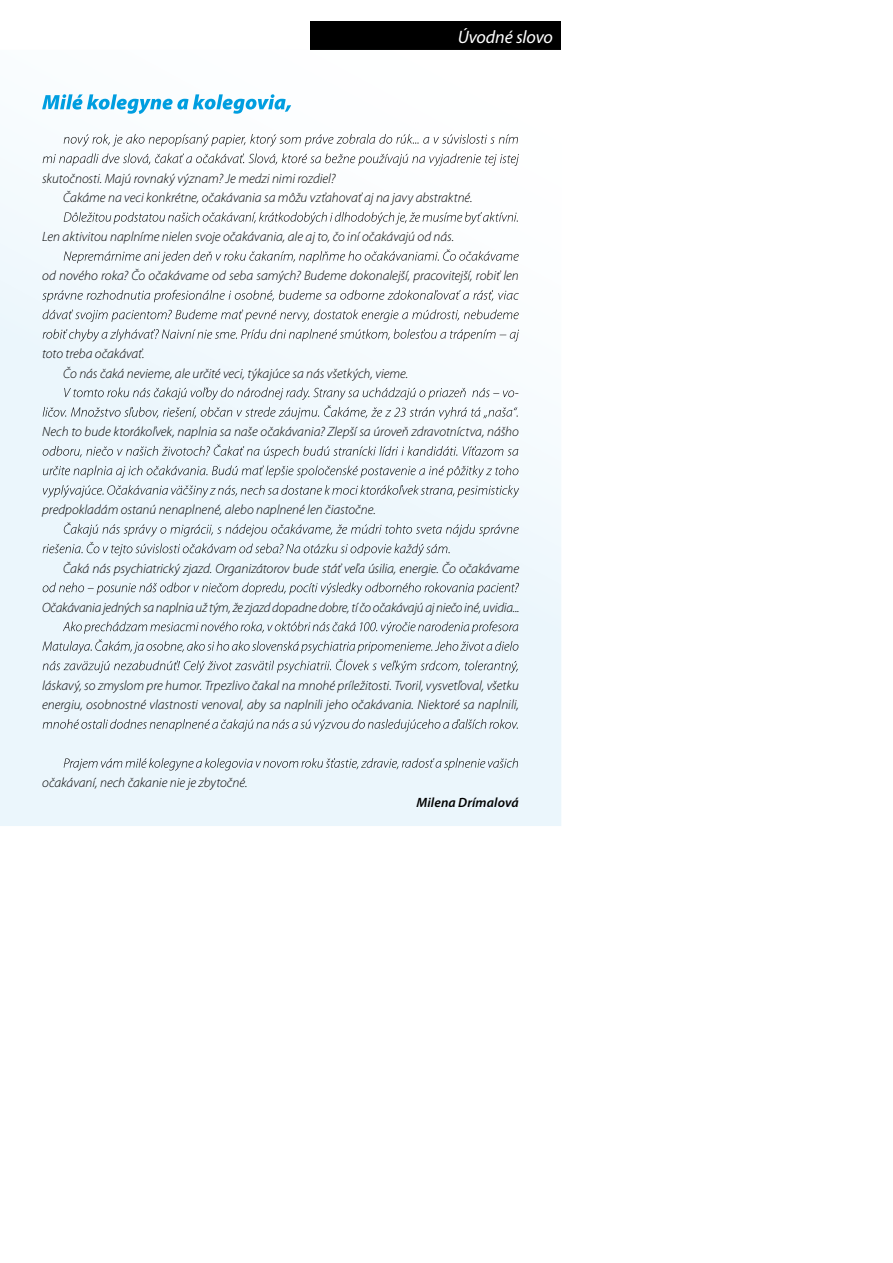
<style>
.page{position:relative;width:893px;height:1263px;background:#fff}
.page>*{position:absolute;margin:0;border:0;box-sizing:border-box;transform-origin:0 0}
.t1{font:italic 18px "Myriad Pro";letter-spacing:-.01em;color:#fff}
.t2{font:italic 300 13.5px/19.5px "Myriad Pro";letter-spacing:-.005em;color:#000}
.t3{font:italic 600 13.5px "Myriad Pro";letter-spacing:.005em;color:#000}
</style>
<div class="page">
<div style="left:310px;top:21px;width:251px;height:30px;background:#000"></div>
<svg style="left:0;top:50px;width:561px;height:776px"></svg>
<svg style="left:42px;top:94px;width:249px;height:20px"></svg>
<svg style="left:64px;top:134px;width:454px;height:13px"></svg>
<svg style="left:43px;top:153px;width:476px;height:13px"></svg>
<svg style="left:64px;top:212px;width:454px;height:13px"></svg>
<svg style="left:64px;top:249px;width:455px;height:14px"></svg>
<svg style="left:42px;top:290px;width:477px;height:12px"></svg>
<svg style="left:43px;top:309px;width:476px;height:13px"></svg>
<svg style="left:43px;top:329px;width:476px;height:13px"></svg>
<svg style="left:43px;top:387px;width:475px;height:32px"></svg>
<svg style="left:43px;top:444px;width:475px;height:14px"></svg>
<svg style="left:43px;top:465px;width:475px;height:13px"></svg>
<svg style="left:43px;top:485px;width:476px;height:13px"></svg>
<svg style="left:43px;top:522px;width:476px;height:34px;background:#d5dfe4"></svg>
<svg style="left:43px;top:582px;width:476px;height:13px;background:#ced8dd"></svg>
<svg style="left:42px;top:621px;width:476px;height:52px;background:#d5e0e5"></svg>
<svg style="left:43px;top:719px;width:475px;height:13px;background:#ced8dd"></svg>
<svg style="left:64px;top:758px;width:454px;height:13px;background:#ced7dd"></svg>
<h1 class="t1" style="left:458px;top:26px;width:97px">Úvodné slovo</h1>
<p class="t2" style="left:63px;top:168px;width:411px;text-indent:-21px">skutočnosti. Majú rovnaký význam? Je medzi nimi rozdiel?<br>Čakáme na veci konkrétne, očakávania sa môžu vzťahovať aj na javy abstraktné.</p>
<p class="t2" style="left:42px;top:227px;width:414px">Len aktivitou naplníme nielen svoje očakávania, ale aj to, čo iní očakávajú od nás.</p>
<p class="t2" style="left:42px;top:266px;width:478px">od nového roka? Čo očakávame od seba samých? Budeme dokonalejší, pracovitejší, robiť len</p>
<p class="t2" style="left:63px;top:344px;width:347px;text-indent:-21px">toto treba očakávať.<br>Čo nás čaká nevieme, ale určité veci, týkajúce sa nás všetkých, vieme.</p>
<p class="t2" style="left:515px;top:383px;width:6px">-</p>
<p class="t2" style="left:42px;top:422px;width:478px">Nech to bude ktorákoľvek, naplnia sa naše očakávania? Zlepší sa úroveň zdravotníctva, nášho</p>
<p class="t2" style="left:42px;top:500px;width:335px">predpokladám ostanú nenaplnené, alebo naplnené len čiastočne.</p>
<p class="t2" style="left:63px;top:558px;width:458px">Čaká nás psychiatrický zjazd. Organizátorov bude stáť veľa úsilia, energie. Čo očakávame</p>
<p class="t2" style="left:42px;top:597px;width:479px">Očakávania jednýchsanaplniaužtým,že zjazd dopadne dobre,tí čoočakávajúajniečoiné,uvidia...</p>
<p class="t2" style="left:42px;top:675px;width:478px">láskavý, so zmyslom pre humor. Trpezlivo čakal na mnohé príležitosti. Tvoril, vysvetľoval, všetku energiu, osobnostné vlastnosti venoval, aby sa naplnili jeho očakávania. Niektoré sa naplnili,</p>
<p class="t2" style="left:42px;top:773px;width:207px">očakávaní, nech čakanie nie je zbytočné.</p>
<p class="t3" style="left:416px;top:793px;width:104px">Milena Drímalová</p>
</div>
